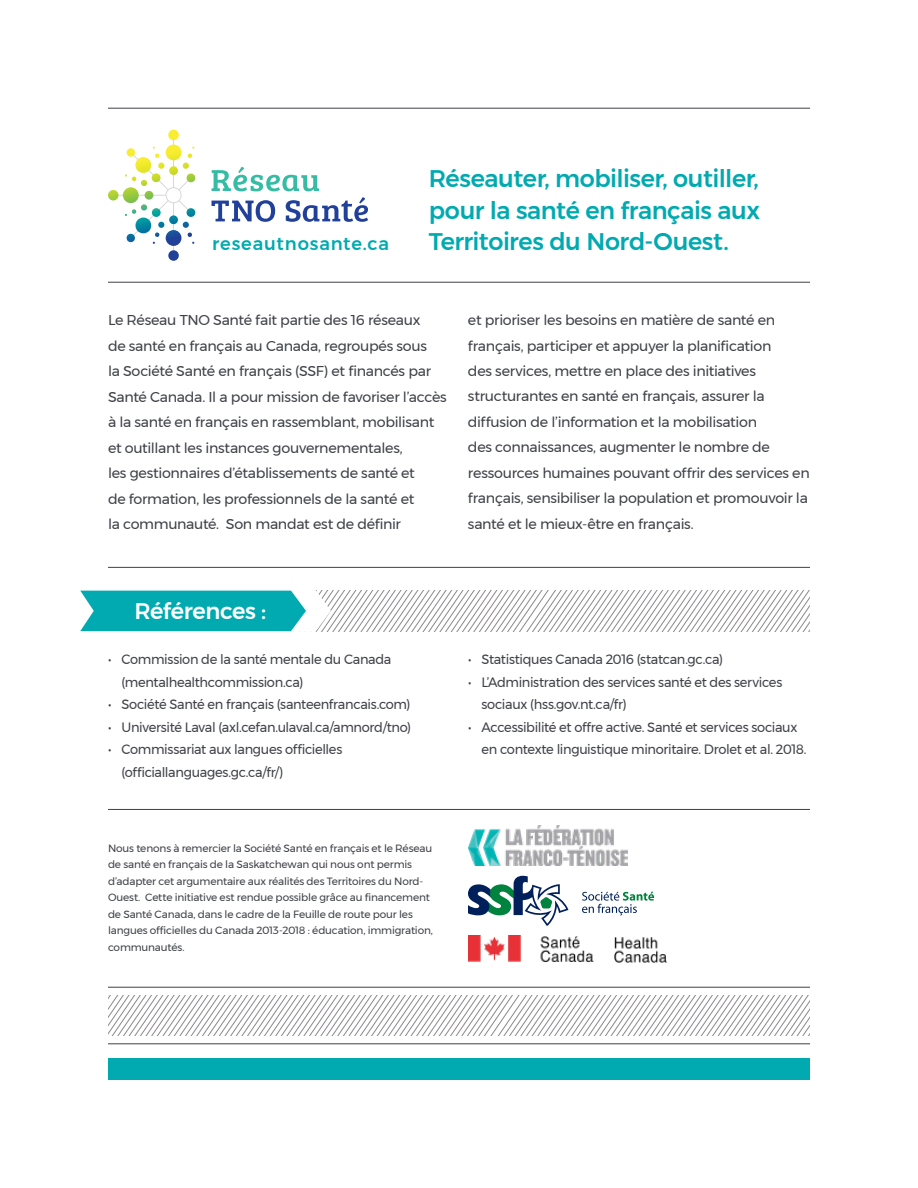
<style>
.page{position:relative;width:918px;height:1188px;background:#fff}
.page>*{position:absolute;margin:0;border:0;box-sizing:border-box;transform-origin:0 0}
.t1{font:500 24px/31.5px "Montserrat";letter-spacing:-.02em;color:#00aab0;text-align:justify}
.t2{font:500 22.5px "Montserrat";letter-spacing:-.02em;color:#fff}
.t3{font:500 18px "Montserrat";letter-spacing:.045em;color:#00aab0}
.t4{font:14.25px/25.5px "Montserrat";letter-spacing:-.02em;color:#3f4147}
.t5{font:13.5px/22.5px "Montserrat";letter-spacing:-.025em;color:#3f4147;scale:.96 1}
.t6{font:10.5px/16.5px "Montserrat";letter-spacing:-.015em;color:#3f4147}
</style>
<div class="page">
<hr style="left:108px;top:108px;width:702px;height:1px;background:#3f4147">
<hr style="left:108px;top:567px;width:702px;height:1px;background:#3f4147">
<hr style="left:108px;top:809px;width:702px;height:1px;background:#3f4147">
<hr style="left:108px;top:987px;width:702px;height:1px;background:#3f4147">
<hr style="left:108px;top:1044px;width:702px;height:1px;background:#3f4147">
<hr style="left:108px;top:282px;width:702px;height:1px;background:#3f4147">
<svg style="left:108px;top:130px;width:88px;height:126px"></svg>
<svg style="left:212px;top:167px;width:107px;height:24px"></svg>
<svg style="left:212px;top:200px;width:63px;height:22px"></svg>
<svg style="left:286px;top:197px;width:82px;height:25px"></svg>
<svg style="left:108px;top:995px;width:702px;height:41px"></svg>
<div style="left:108px;top:1058px;width:702px;height:22px;background:#00aab0"></div>
<svg style="left:80px;top:590px;width:730px;height:42px"></svg>
<svg style="left:582px;top:892px;width:72px;height:23px"></svg>
<svg style="left:468px;top:876px;width:100px;height:50px"></svg>
<img style="left:468px;top:826px;width:159px;height:40px">
<img style="left:468px;top:935px;width:199px;height:27px">
<p class="t3" style="left:212px;top:230px;width:179px">reseautnosante.ca</p>
<h1 class="t1" style="left:429px;top:163px;width:333px">Réseauter, mobiliser, outiller, pour la santé en français aux Territoires du Nord-Ouest.</h1>
<p class="t4" style="left:108px;top:307px;width:340px">Le Réseau TNO Santé fait partie des 16 réseaux<br>de santé en français au Canada, regroupés sous<br>la Société Santé en français (SSF) et financés par Santé Canada. Il a pour mission de favoriser l’accès à la santé en français en rassemblant, mobilisant et outillant les instances gouvernementales,<br>les gestionnaires d’établissements de santé et<br>de formation, les professionnels de la santé et<br>la communauté. Son mandat est de définir</p>
<p class="t4" style="left:468px;top:307px;width:343px">et prioriser les besoins en matière de santé en français, participer et appuyer la planification<br>des services, mettre en place des initiatives structurantes en santé en français, assurer la diffusion de l’information et la mobilisation<br>des connaissances, augmenter le nombre de ressources humaines pouvant offrir des services en français, sensibiliser la population et promouvoir la santé et le mieux-être en français.</p>
<h2 class="t2" style="left:134px;top:594px;width:133px">Références :</h2>
<p class="t5" style="left:122px;top:648px;width:283px;text-indent:-14px">• Commission de la santé mentale du Canada (mentalhealthcommission.ca)</p>
<p class="t5" style="left:108px;top:693px;width:317px">• Société Santé en français (santeenfrancais.com)</p>
<p class="t5" style="left:108px;top:716px;width:317px">• Université Laval (axl.cefan.ulaval.ca/amnord/tno)</p>
<p class="t5" style="left:122px;top:738px;width:232px;text-indent:-14px">• Commissariat aux langues officielles (officiallanguages.gc.ca/fr/)</p>
<p class="t6" style="left:108px;top:840px;width:327px">Nous tenons à remercier la Société Santé en français et le Réseau de santé en français de la Saskatchewan qui nous ont permis d’adapter cet argumentaire aux réalités des Territoires du Nord-Ouest. Cette initiative est rendue possible grâce au financement de Santé Canada, dans le cadre de la Feuille de route pour les langues officielles du Canada 2013-2018 : éducation, immigration, communautés.</p>
<p class="t5" style="left:468px;top:648px;width:267px">• Statistiques Canada 2016 (statcan.gc.ca)</p>
<p class="t5" style="left:482px;top:671px;width:315px;text-indent:-14px">• L’Administration des services santé et des services sociaux (hss.gov.nt.ca/fr)</p>
<p class="t5" style="left:482px;top:716px;width:340px;text-indent:-14px">• Accessibilité et offre active. Santé et services sociaux en contexte linguistique minoritaire. Drolet et al. 2018.</p>
</div>
